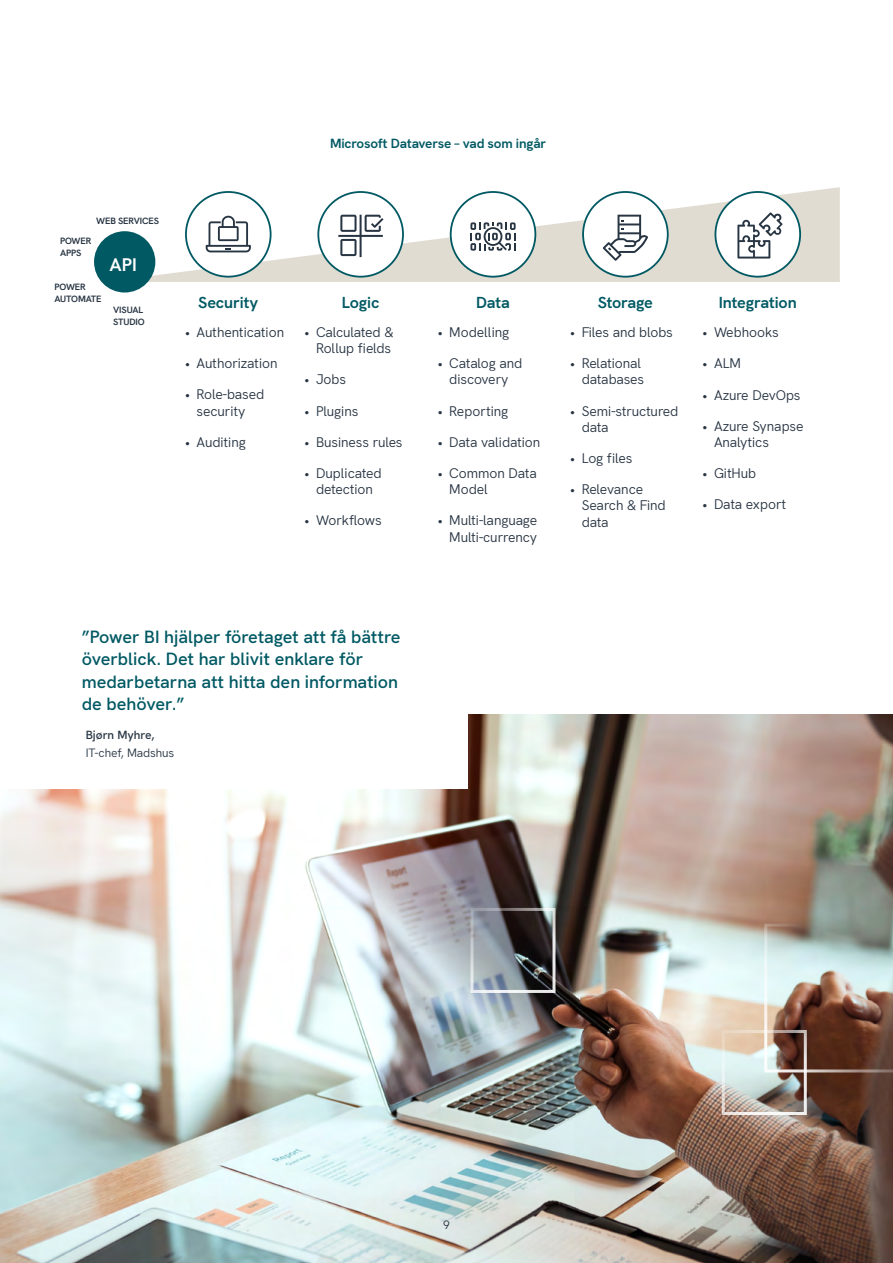
<style>
.page{position:relative;width:893px;height:1263px;background:#fff}
.page>*{position:absolute;margin:0;border:0;box-sizing:border-box;transform-origin:0 0}
.t1{font:700 18.45px "Hanken Grotesk";color:#fff}
.t2{font:600 18px/22.5px "Hanken Grotesk";letter-spacing:-.005em;color:#005963}
.t3{font:700 16.2px "Hanken Grotesk";letter-spacing:-.015em;color:#005963}
.t4{font:13.8px/16.2px "Hanken Grotesk";letter-spacing:-.01em;color:#273442}
.t5{font:700 13.5px "Hanken Grotesk";letter-spacing:-.015em;color:#005963}
.t6{font:12px "Hanken Grotesk";letter-spacing:-.01em;color:#273442}
.t7{font:600 12px "Hanken Grotesk";color:#273442}
.t8{font:700 9.3px/11.6px "Hanken Grotesk";letter-spacing:-.01em;color:#273442}
</style>
<div class="page">
<img style="left:0;top:714px;width:893px;height:549px">
<img style="left:764px;top:924px;width:129px;height:148px">
<div style="left:722px;top:1030px;width:85px;height:85px;border:3px solid #fff"></div>
<div style="left:470px;top:908px;width:85px;height:85px;border:3px solid #fff"></div>
<div style="left:0;top:661px;width:467px;height:128px;background:#fff"></div>
<svg style="left:105px;top:187px;width:735px;height:95px;fill:#e1dcd2"></svg>
<div style="left:94px;top:231px;width:61px;height:61px;background:#005963;border-radius:50%"></div>
<div style="left:186px;top:192px;width:85px;height:85px;background:#fff;border-radius:50%"></div>
<div style="left:185px;top:191px;width:87px;height:87px;border:2px solid #005963;border-radius:50%"></div>
<div style="left:318px;top:192px;width:85px;height:85px;background:#fff;border-radius:50%"></div>
<div style="left:317px;top:191px;width:87px;height:87px;border:2px solid #005963;border-radius:50%"></div>
<div style="left:451px;top:192px;width:84px;height:85px;background:#fff;border-radius:50%"></div>
<div style="left:450px;top:191px;width:86px;height:87px;border:2px solid #005963;border-radius:50%"></div>
<div style="left:583px;top:192px;width:85px;height:85px;background:#fff;border-radius:50%"></div>
<div style="left:582px;top:191px;width:87px;height:87px;border:2px solid #005963;border-radius:50%"></div>
<div style="left:715px;top:192px;width:85px;height:85px;background:#fff;border-radius:50%"></div>
<div style="left:714px;top:191px;width:87px;height:87px;border:2px solid #005963;border-radius:50%"></div>
<svg style="left:338px;top:215px;width:45px;height:42px"></svg>
<svg style="left:737px;top:212px;width:46px;height:47px"></svg>
<svg style="left:470px;top:222px;width:46px;height:29px"></svg>
<svg style="left:603px;top:215px;width:45px;height:46px"></svg>
<svg style="left:206px;top:216px;width:45px;height:36px"></svg>
<p class="t8" style="left:96px;top:214px;width:64px">WEB SERVICES</p>
<h1 class="t1" style="left:110px;top:250px;width:29px">API</h1>
<p class="t8" style="left:60px;top:234px;width:33px">POWER<br>APPS</p>
<p class="t8" style="left:55px;top:280px;width:49px">POWER<br>AUTOMATE</p>
<p class="t8" style="left:113px;top:303px;width:33px">VISUAL<br>STUDIO</p>
<p class="t5" style="left:330px;top:133px;width:218px">Microsoft Dataverse – vad som ingår</p>
<p class="t3" style="left:198px;top:290px;width:61px">Security</p>
<p class="t3" style="left:342px;top:290px;width:39px">Logic</p>
<p class="t3" style="left:476px;top:290px;width:35px">Data</p>
<p class="t3" style="left:598px;top:290px;width:57px">Storage</p>
<p class="t3" style="left:719px;top:290px;width:80px">Integration</p>
<p class="t4" style="left:185px;top:323px;width:101px">• Authentication</p>
<p class="t4" style="left:185px;top:354px;width:94px">• Authorization</p>
<p class="t4" style="left:185px;top:385px;width:81px;text-align:center">• Role-based security</p>
<p class="t4" style="left:185px;top:433px;width:62px">• Auditing</p>
<p class="t4" style="left:305px;top:323px;width:91px;text-align:right">• Calculated &amp;<br>Rollup fields</p>
<p class="t4" style="left:305px;top:370px;width:43px">• Jobs</p>
<p class="t4" style="left:305px;top:401px;width:55px">• Plugins</p>
<p class="t4" style="left:305px;top:433px;width:100px">• Business rules</p>
<p class="t4" style="left:305px;top:464px;width:79px;text-align:center">• Duplicated detection</p>
<p class="t4" style="left:305px;top:511px;width:79px">• Workflows</p>
<p class="t4" style="left:438px;top:323px;width:73px">• Modelling</p>
<p class="t4" style="left:438px;top:354px;width:86px;text-align:center">• Catalog and discovery</p>
<p class="t4" style="left:438px;top:402px;width:72px">• Reporting</p>
<p class="t4" style="left:438px;top:433px;width:104px">• Data validation</p>
<p class="t4" style="left:449px;top:464px;width:89px;text-indent:-12px">• Common Data<br>Model</p>
<p class="t4" style="left:438px;top:511px;width:101px;text-align:right">• Multi-language<br>Multi-currency</p>
<p class="t4" style="left:570px;top:323px;width:104px">• Files and blobs</p>
<p class="t4" style="left:570px;top:354px;width:76px;text-align:right">• Relational databases</p>
<p class="t4" style="left:582px;top:402px;width:98px;text-indent:-12px">• Semi-structured data</p>
<p class="t4" style="left:570px;top:449px;width:64px">• Log files</p>
<p class="t4" style="left:582px;top:480px;width:85px;text-indent:-12px">• Relevance<br>Search &amp; Find data</p>
<p class="t4" style="left:702px;top:323px;width:78px">• Webhooks</p>
<p class="t4" style="left:702px;top:354px;width:40px">• ALM</p>
<p class="t4" style="left:702px;top:385px;width:99px">• Azure DevOps</p>
<p class="t4" style="left:714px;top:417px;width:91px;text-indent:-12px">• Azure Synapse<br>Analytics</p>
<p class="t4" style="left:702px;top:464px;width:55px">• GitHub</p>
<p class="t4" style="left:702px;top:495px;width:85px">• Data export</p>
<h2 class="t2" style="left:82px;top:624px;width:320px">”Power BI hjälper företaget att få bättre överblick. Det har blivit enklare för medarbetarna att hitta den information de behöver.”</h2>
<p class="t7" style="left:86px;top:725px;width:71px">Bjørn Myhre,</p>
<p class="t6" style="left:86px;top:743px;width:90px">IT-chef, Madshus</p>
<p class="t6" style="left:443px;top:1215px;width:8px">9</p>
</div>
